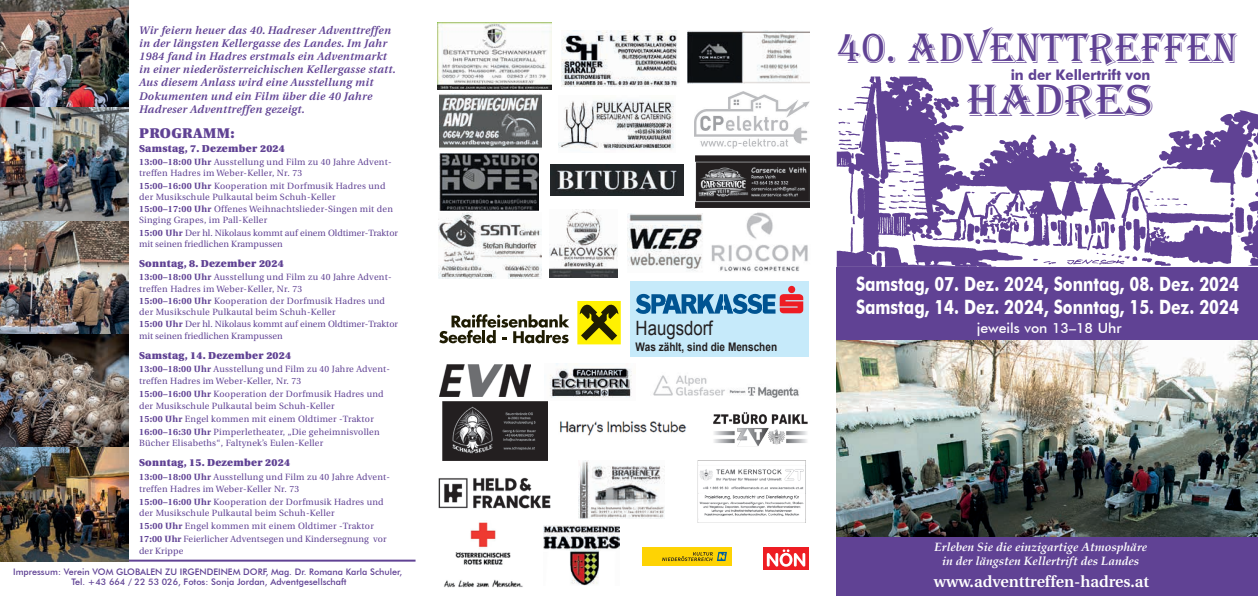
<style>
.page{position:relative;width:1258px;height:596px;background:#fff}
.page>*{position:absolute;margin:0;border:0;box-sizing:border-box;transform-origin:0 0}
.t1{font:46.5px "Algerian";color:#604294;scale:1.05 1}
.t2{font:43.7px "Algerian";color:#604294;scale:.95 1}
.t3{font:700 19.8px/23.7px "Futura BT";color:#fff;scale:.8 1}
.t4{font:19.7px "Arial";color:#231f20;scale:.85 1}
.t5{font:600 16px "Utopia";color:#fff}
.t6{font:700 14.6px "Futura BT";color:#604294;scale:.93 1}
.t7{font:500 14px "Futura BT";color:#fff}
.t8{font:900 14px "Utopia";letter-spacing:.03em;color:#604294}
.t9{font:italic 700 12px/14.4px "Book Antiqua";color:#fff;text-align:center}
.t10{font:700 11.8px "Arial";color:#231f20;scale:.85 1}
.t11{font:italic 600 11px/13.2px "Utopia";letter-spacing:.03em;color:#604294}
.t12{font:900 10px "Utopia";letter-spacing:.03em;color:#604294}
.t13{font:9px/11.3px "Utopia";letter-spacing:.025em;color:#604294}
.t14{font:9px/11.3px "Utopia";letter-spacing:.005em;color:#604294}
.t15{font:500 9px/10.8px "Futura BT";color:#604294;text-align:center}
.s1{font-weight:700}
</style>
<div class="page">
<img style="left:713px;top:412px;width:95px;height:35px">
<div style="left:836px;top:267px;width:421px;height:328px;background:#604294"></div>
<div style="left:642px;top:547px;width:90px;height:18px;background:#fed304"></div>
<svg style="left:662px;top:551px;width:64px;height:9px"></svg>
<div style="left:763px;top:546px;width:45px;height:23px;background:#ee1d23"></div>
<svg style="left:766px;top:549px;width:39px;height:17px"></svg>
<svg style="left:836px;top:76px;width:207px;height:191px"></svg>
<svg style="left:933px;top:96px;width:26px;height:23px"></svg>
<svg style="left:1043px;top:110px;width:214px;height:155px"></svg>
<svg style="left:888px;top:145px;width:141px;height:99px"></svg>
<hr style="left:0;top:559px;width:415px;height:2px;background:#604294">
<img style="left:550px;top:164px;width:133px;height:32px">
<img style="left:550px;top:363px;width:82px;height:35px">
<img style="left:439px;top:93px;width:102px;height:56px">
<img style="left:439px;top:153px;width:99px;height:57px">
<img style="left:559px;top:100px;width:115px;height:50px">
<img style="left:444px;top:520px;width:79px;height:68px">
<img style="left:561px;top:30px;width:116px;height:56px">
<img style="left:439px;top:212px;width:102px;height:66px">
<img style="left:687px;top:30px;width:122px;height:54px">
<img style="left:627px;top:213px;width:76px;height:58px">
<img style="left:549px;top:209px;width:68px;height:68px">
<img style="left:543px;top:525px;width:76px;height:59px">
<img style="left:439px;top:364px;width:91px;height:32px">
<img style="left:653px;top:375px;width:146px;height:23px">
<img style="left:559px;top:421px;width:128px;height:15px">
<img style="left:695px;top:156px;width:114px;height:51px">
<img style="left:694px;top:92px;width:115px;height:56px">
<img style="left:711px;top:212px;width:97px;height:60px">
<img style="left:442px;top:401px;width:105px;height:59px">
<img style="left:578px;top:460px;width:86px;height:57px">
<img style="left:438px;top:477px;width:113px;height:32px">
<img style="left:697px;top:460px;width:109px;height:62px">
<img style="left:0;top:0;width:128px;height:561px">
<img style="left:836px;top:340px;width:421px;height:196px">
<div style="left:630px;top:281px;width:178px;height:75px;background:#c6eafa"></div>
<svg style="left:635px;top:286px;width:168px;height:28px"></svg>
<img style="left:438px;top:22px;width:113px;height:68px">
<svg style="left:439px;top:314px;width:130px;height:29px"></svg>
<div style="left:577px;top:301px;width:43px;height:43px;background:#fff101"></div>
<svg style="left:579px;top:304px;width:39px;height:36px"></svg>
<p class="t11" style="left:139px;top:23px;width:258px">Wir feiern heuer das 40. Hadreser Adventtreffen in der längsten Kellergasse des Landes. Im Jahr 1984 fand in Hadres erstmals ein Adventmarkt in einer niederösterreichischen Kellergasse statt.<br>Aus diesem Anlass wird eine Ausstellung mit Dokumenten und ein Film über die 40 Jahre Hadreser Adventtreffen gezeigt.</p>
<h3 class="t8" style="left:139px;top:125px;width:97px">PROGRAMM:</h3>
<p class="t12" style="left:139px;top:142px;width:147px">Samstag, 7. Dezember 2024</p>
<p class="t13" style="left:139px;top:156px;width:254px"><span class="s1">13:00–18:00 Uhr</span> Ausstellung und Film zu 40 Jahre Advent&shy;treffen Hadres im Weber-Keller, Nr. 73</p>
<p class="t13" style="left:139px;top:180px;width:248px"><span class="s1">15:00–16:00 Uhr</span> Kooperation mit Dorfmusik Hadres und der Musikschule Pulkautal beim Schuh-Keller</p>
<p class="t13" style="left:139px;top:203px;width:255px"><span class="s1">15:00–17:00 Uhr</span> Offenes Weihnachtslieder-Singen mit den<br>Singing Grapes, im Pall-Keller</p>
<p class="t14" style="left:139px;top:227px;width:260px"><span class="s1">15:00 Uhr</span> Der hl. Nikolaus kommt auf einem Oldtimer-Traktor mit seinen friedlichen Krampussen</p>
<p class="t12" style="left:139px;top:257px;width:146px">Sonntag, 8. Dezember 2024</p>
<p class="t13" style="left:139px;top:271px;width:254px"><span class="s1">13:00–18:00 Uhr</span> Ausstellung und Film zu 40 Jahre Advent&shy;treffen Hadres im Weber-Keller, Nr. 73</p>
<p class="t13" style="left:139px;top:295px;width:247px"><span class="s1">15:00–16:00 Uhr</span> Kooperation der Dorfmusik Hadres und der Musikschule Pulkautal beim Schuh-Keller</p>
<p class="t14" style="left:139px;top:319px;width:260px"><span class="s1">15:00 Uhr</span> Der hl. Nikolaus kommt auf einem Oldtimer-Traktor mit seinen friedlichen Krampussen</p>
<p class="t12" style="left:139px;top:349px;width:154px">Samstag, 14. Dezember 2024</p>
<p class="t13" style="left:139px;top:363px;width:252px;line-height:11.8px"><span class="s1">13:00–18:00 Uhr</span> Ausstellung und Film zu 40 Jahre Advent&shy;treffen Hadres im Weber-Keller, Nr. 73</p>
<p class="t13" style="left:139px;top:388px;width:246px;line-height:11.8px"><span class="s1">15:00–16:00 Uhr</span> Kooperation der Dorfmusik Hadres und der Musikschule Pulkautal beim Schuh-Keller</p>
<p class="t13" style="left:139px;top:412px;width:242px;line-height:12.8px"><span class="s1">15:00 Uhr</span> Engel kommen mit einem Oldtimer -Traktor<br><span class="s1">16:00–16:30 Uhr</span> Pimperletheater, „Die geheimnisvollen</p>
<p class="t13" style="left:139px;top:437px;width:186px">Bücher Elisabeths“, Faltynek’s Eulen-Keller</p>
<p class="t12" style="left:139px;top:456px;width:152px">Sonntag, 15. Dezember 2024</p>
<p class="t13" style="left:139px;top:471px;width:252px;line-height:11.8px"><span class="s1">13:00–18:00 Uhr</span> Ausstellung und Film zu 40 Jahre Advent&shy;treffen Hadres im Weber-Keller Nr. 73</p>
<p class="t13" style="left:139px;top:495px;width:246px;line-height:11.8px"><span class="s1">15:00–16:00 Uhr</span> Kooperation der Dorfmusik Hadres und der Musikschule Pulkautal beim Schuh-Keller</p>
<p class="t13" style="left:139px;top:519px;width:249px;line-height:12.8px"><span class="s1">15:00 Uhr</span> Engel kommen mit einem Oldtimer -Traktor<br><span class="s1">17:00 Uhr</span> Feierlicher Adventsegen und Kindersegnung vor</p>
<p class="t13" style="left:139px;top:545px;width:46px">der Krippe</p>
<p class="t15" style="left:13px;top:565px;width:390px">Impressum: Verein VOM GLOBALEN ZU IRGENDEINEM DORF, Mag. Dr. Romana Karla Schuler,<br>Tel. +43 664 / 22 53 026, Fotos: Sonja Jordan, Adventgesellschaft</p>
<h2 class="t2" style="left:836px;top:24px;width:423px">40. ADVENTTREFFEN</h2>
<h3 class="t6" style="left:1010px;top:65px;width:152px">in der Kellertrift von</h3>
<h1 class="t1" style="left:966px;top:75px;width:178px">HADRES</h1>
<h3 class="t4" style="left:635px;top:315px;width:92px">Haugsdorf</h3>
<h3 class="t10" style="left:635px;top:338px;width:168px">Was zählt, sind die Menschen</h3>
<h3 class="t3" style="left:855px;top:271px;width:480px">Samstag, 07. Dez. 2024, Sonntag, 08. Dez. 2024<br>Samstag, 14. Dez. 2024, Sonntag, 15. Dez. 2024</h3>
<h3 class="t7" style="left:976px;top:319px;width:146px">jeweils von 13–18 Uhr</h3>
<h3 class="t9" style="left:934px;top:539px;width:214px">Erleben Sie die einzigartige Atmosphäre in der längsten Kellertrift des Landes</h3>
<h3 class="t5" style="left:933px;top:572px;width:217px">www.adventtreffen-hadres.at</h3>
</div>
